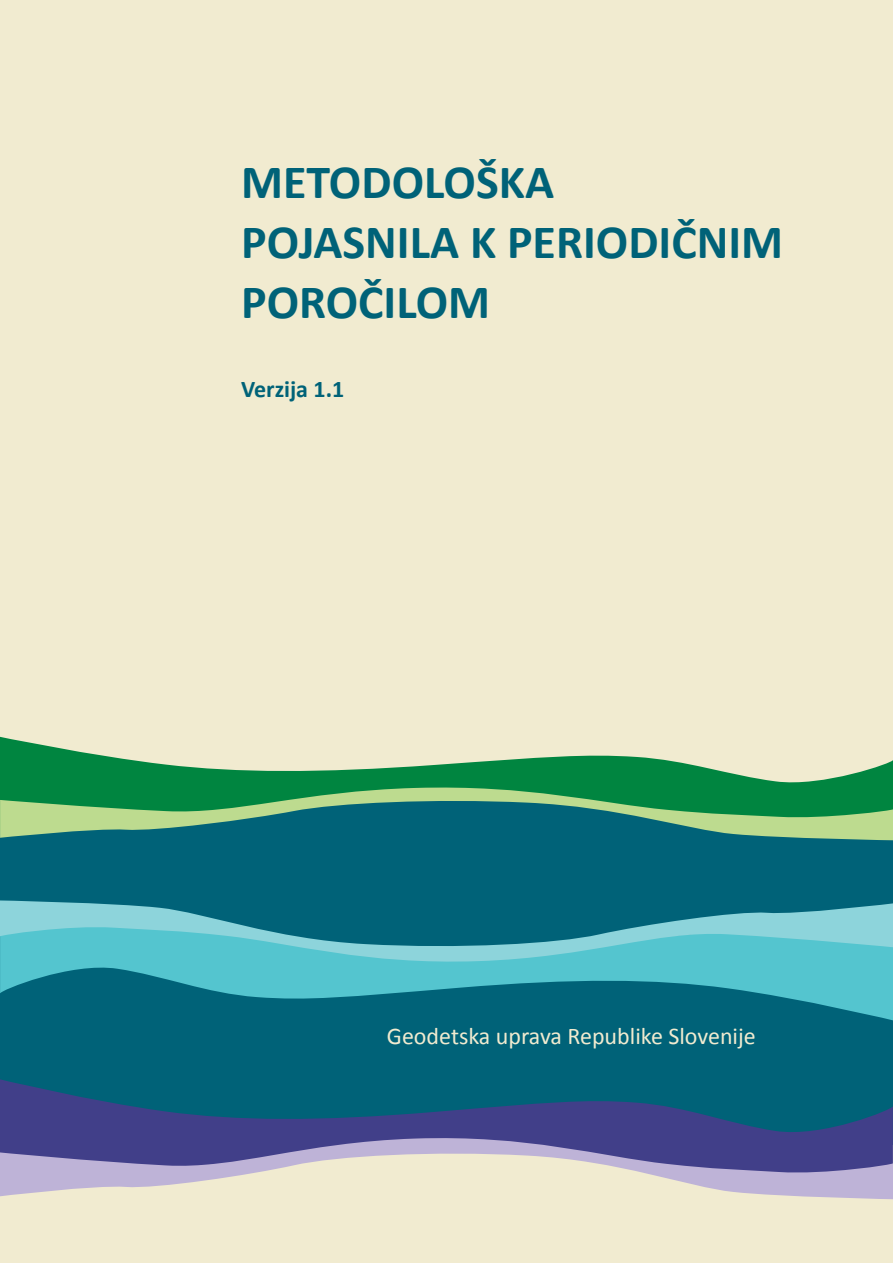
<style>
.page{position:relative;width:893px;height:1263px;background:#fff}
.page>*{position:absolute;margin:0;border:0;box-sizing:border-box;transform-origin:0 0}
.t1{font:700 48px/60px "Calibri";color:#006278}
.t2{font:24px "Calibri";color:#f1ebd0}
.t3{font:700 24px "Calibri";color:#006278}
</style>
<div class="page">
<div style="left:1px;top:0;width:892px;height:1263px;background:#f1ebd0"></div>
<div style="left:0;top:791px;width:893px;height:354px;background:#006278"></div>
<svg style="left:0;top:965px;width:893px;height:55px"></svg>
<svg style="left:0;top:900px;width:893px;height:65px"></svg>
<svg style="left:0;top:1079px;width:893px;height:56px"></svg>
<svg style="left:0;top:1135px;width:893px;height:64px"></svg>
<svg style="left:0;top:737px;width:893px;height:48px"></svg>
<svg style="left:0;top:785px;width:893px;height:55px"></svg>
<p class="t1" style="left:241px;top:150px;width:544px">METODOLOŠKA<br>POJASNILA K PERIODIČNIM<br>POROČILOM</p>
<p class="t3" style="left:241px;top:374px;width:105px">Verzija 1.1</p>
<p class="t2" style="left:387px;top:1021px;width:370px">Geodetska uprava Republike Slovenije</p>
</div>
